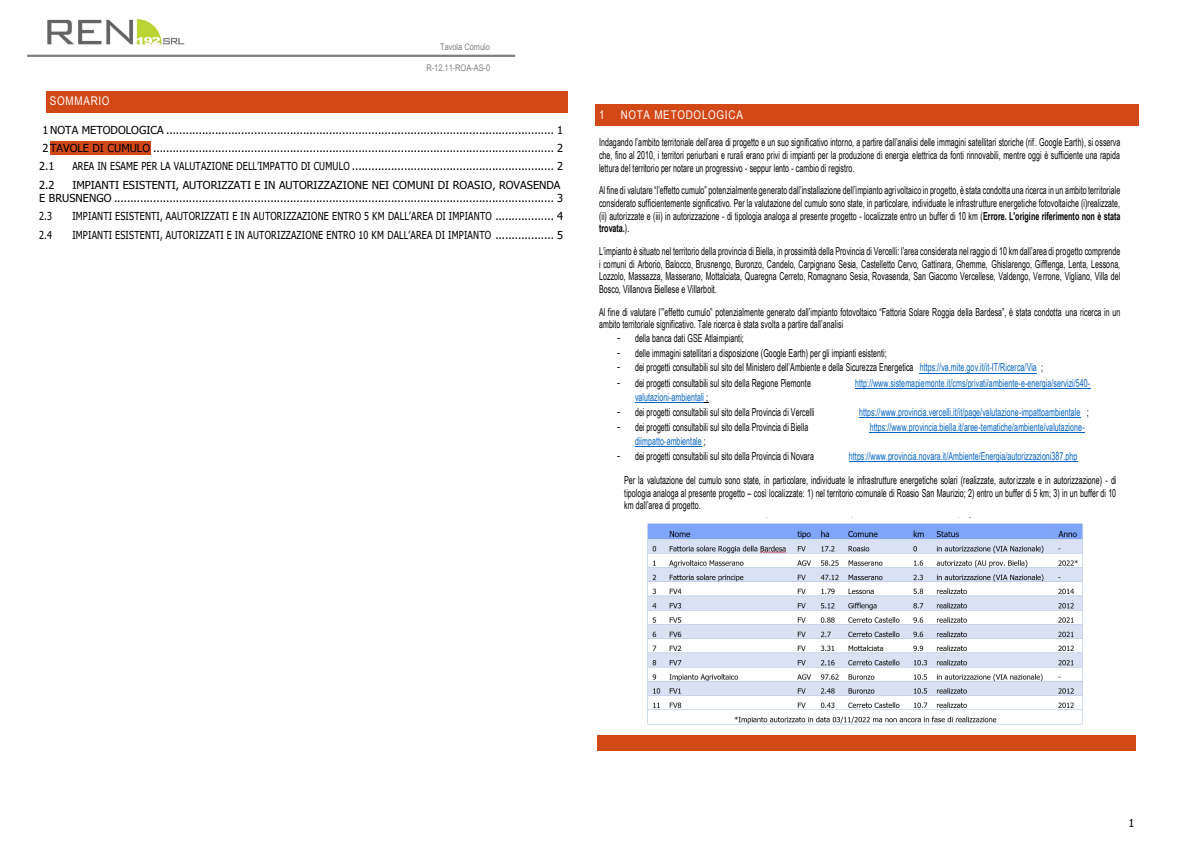
<style>
.page{position:relative;width:1191px;height:842px;background:#fff}
.page>*{position:absolute;margin:0;border:0;box-sizing:border-box;transform-origin:0 0}
.t1{font:12px "Arial Narrow";letter-spacing:.06em;color:#fff}
.t2{font:11px/12.6px "Arial Narrow";color:#000;text-align:justify;scale:.78 1}
.t3{font:11px/13.4px "Tahoma";letter-spacing:.01em;color:#000;text-align:right}
.t4{font:11px "Arial Narrow";letter-spacing:.005em;color:#0563c1;scale:.78 1}
.t5{font:11px "Tahoma";letter-spacing:.01em;color:#000;scale:.82 1}
.t6{font:9.1px "Arial Narrow";letter-spacing:-.005em;color:#7f7f7f}
.s1{font-weight:700}
.s2{font-family:"Tahoma"}
.s3{color:#0563c1}
.s4{color:#000}
</style>
<div class="page">
<img style="left:27px;top:18px;width:201px;height:37px">
<hr style="left:27px;top:55px;width:488px;height:2px;background:#7f7f7f">
<div style="left:49px;top:94px;width:516px;height:16px;background:#d34817"></div>
<hr style="left:49px;top:91px;width:516px;height:3px;background:#d34817">
<hr style="left:49px;top:110px;width:516px;height:3px;background:#d34817">
<hr style="left:46px;top:94px;width:3px;height:16px;background:#d34817">
<hr style="left:565px;top:94px;width:3px;height:16px;background:#d34817">
<div style="left:50px;top:141px;width:101px;height:13px;background:#d34817"></div>
<div style="left:598px;top:107px;width:537px;height:16px;background:#d34817"></div>
<hr style="left:598px;top:104px;width:537px;height:3px;background:#d34817">
<hr style="left:598px;top:123px;width:537px;height:3px;background:#d34817">
<hr style="left:595px;top:107px;width:3px;height:16px;background:#d34817">
<hr style="left:1135px;top:107px;width:3px;height:16px;background:#d34817">
<hr style="left:919px;top:373px;width:118px;height:1px;background:#0563c1">
<hr style="left:855px;top:388px;width:235px;height:1px;background:#0563c1">
<hr style="left:635px;top:402px;width:69px;height:1px;background:#0563c1">
<hr style="left:859px;top:417px;width:221px;height:1px;background:#0563c1">
<hr style="left:870px;top:432px;width:215px;height:1px;background:#0563c1">
<hr style="left:635px;top:446px;width:67px;height:1px;background:#0563c1">
<hr style="left:849px;top:461px;width:229px;height:1px;background:#0563c1">
<div style="left:598px;top:735px;width:537px;height:16px;background:#d34817"></div>
<img style="left:647px;top:523px;width:436px;height:202px">
<p class="t6" style="left:440px;top:42px;width:51px">Tavola Comulo</p>
<p class="t6" style="left:426px;top:62px;width:65px">R-12.11-ROA-AS-0</p>
<p class="t1" style="left:50px;top:94px;width:61px">SOMMARIO</p>
<p class="t3" style="left:43px;top:123px;width:522px">1 NOTA METODOLOGICA ....................................................................................................................... 1</p>
<p class="t3" style="left:43px;top:141px;width:522px">2 TAVOLE DI CUMULO ........................................................................................................................... 2</p>
<p class="t3" style="left:39px;top:159px;width:17px">2.1</p>
<p class="t5" style="left:72px;top:159px;width:600px">AREA IN ESAME PER LA VALUTAZIONE DELL’IMPATTO DI CUMULO .............................................................. 2</p>
<p class="t3" style="left:39px;top:178px;width:17px">2.2</p>
<p class="t3" style="left:39px;top:178px;width:525px">IMPIANTI ESISTENTI, AUTORIZZATI E IN AUTORIZZAZIONE NEI COMUNI DI ROASIO, ROVASENDA<br>E BRUSNENGO ....................................................................................................................................... 3</p>
<p class="t5" style="left:39px;top:209px;width:17px">2.3</p>
<p class="t5" style="left:72px;top:209px;width:600px">IMPIANTI ESISTENTI, AAUTORIZZATI E IN AUTORIZZAZIONE ENTRO 5 KM DALL’AREA DI IMPIANTO .................. 4</p>
<p class="t5" style="left:39px;top:228px;width:17px">2.4</p>
<p class="t5" style="left:72px;top:228px;width:600px">IMPIANTI ESISTENTI, AUTORIZZATI E IN AUTORIZZAZIONE ENTRO 10 KM DALL’AREA DI IMPIANTO .................. 5</p>
<h1 class="t1" style="left:599px;top:107px;width:7px">1</h1>
<h1 class="t1" style="left:620px;top:107px;width:124px">NOTA METODOLOGICA</h1>
<p class="t2" style="left:599px;top:136px;width:670px">Indagando l’ambito territoriale dell’area di progetto e un suo significativo intorno, a partire dall’analisi delle immagini satellitari storiche (rif . Google Earth), si osserva che, fino al 2010, i territori periurbani e rurali erano privi di impianti per la produzione di energia elettrica da fonti rinnovabili, mentre oggi è sufficiente una rapida lettura del territorio per notare un progressivo - seppur lento - cambio di registro.</p>
<p class="t2" style="left:599px;top:184px;width:670px">Al fine di valutare “l’effetto cumulo” potenzialmente generato dall’installazione dell’impianto agrivoltaico in progetto, è stata condotta una ricerca in un ambito territoriale considerato sufficientemente significativo. Per la valutazione del cumulo sono state, in particolare, individuate le infrastrutture energetiche fotovoltaiche (i)realizzate, (ii) autorizzate e (iii) in autorizzazione - di tipologia analoga al presente progetto - localizzate entro un buffer di 10 km (<span class="s1">Errore. L'origine riferimento non è stata trovata.</span>).</p>
<p class="t2" style="left:599px;top:245px;width:670px">L’impianto è situato nel territorio della provincia di Biella, in prossimità della Provincia di Vercelli: l’area considerata nel raggio di 10 km dall’area di progetto comprende i comuni di Arborio, Balocco, Brusnengo, Buronzo, Candelo, Carpignano Sesia, Castelletto Cervo, Gattinara, Ghemme, Ghislarengo, Gifflenga, Lenta, Lessona, Lozzolo, Massazza, Masserano, Mottalciata, Quaregna Cerreto, Romagnano Sesia, Rovasenda, San Giacomo Vercellese, Valdengo, Ve rrone, Vigliano, Villa del Bosco, Villanova Biellese e Villarboit.</p>
<p class="t2" style="left:599px;top:305px;width:670px">Al fine di valutare l’”effetto cumulo” potenzialmente generato dall’impianto fotovoltaico “Fattoria Solare Roggia della Bardesa”, è stata condotta una ricerca in un ambito territoriale significativo. Tale ricerca è stata svolta a partire dall’analisi</p>
<p class="t2" style="left:617px;top:331px;width:164px"><span class="s2">-</span> della banca dati GSE Atlaimpianti;</p>
<p class="t2" style="left:617px;top:346px;width:347px"><span class="s2">-</span> delle immagini satellitari a disposizione (Google Earth) per gli impianti esistenti;</p>
<p class="t2" style="left:617px;top:361px;width:547px"><span class="s2">-</span> dei progetti consultabili sul sito del Ministero dell’Ambiente e della Sicurezza Energetica <span class="s3">https://va.mite.gov.it/it-IT/Ricerca/Via</span> ;</p>
<p class="t2" style="left:617px;top:376px;width:250px"><span class="s2">-</span> dei progetti consultabili sul sito della Regione Piemonte</p>
<p class="t4" style="left:855px;top:376px;width:303px">http://www.sistemapiemonte.it/cms/privati/ambiente-e-energia/servizi/540-</p>
<p class="t4" style="left:635px;top:390px;width:95px">valutazioni-ambientali <span class="s4">;</span></p>
<p class="t2" style="left:617px;top:405px;width:254px"><span class="s2">-</span> dei progetti consultabili sul sito della Provincia di Vercelli</p>
<p class="t4" style="left:859px;top:405px;width:296px">https://www.provincia.vercelli.it/it/page/valutazione-impattoambientale <span class="s4">;</span></p>
<p class="t2" style="left:617px;top:420px;width:247px"><span class="s2">-</span> dei progetti consultabili sul sito della Provincia di Biella</p>
<p class="t4" style="left:870px;top:420px;width:277px">https://www.provincia.biella.it/aree-tematiche/ambiente/valutazione-</p>
<p class="t4" style="left:635px;top:434px;width:92px">diimpatto-ambientale <span class="s4">;</span></p>
<p class="t2" style="left:617px;top:450px;width:254px"><span class="s2">-</span> dei progetti consultabili sul sito della Provincia di Novara</p>
<p class="t4" style="left:849px;top:450px;width:294px">https://www.provincia.novara.it/Ambiente/Energia/autorizzazioni387.php</p>
<p class="t2" style="left:624px;top:474px;width:632px">Per la valutazione del cumulo sono state, in particolare, individuate le infrastrutture energetiche solari (realizzate, autorizzate e in autorizzazione) - di tipologia analoga al presente progetto – così localizzate: 1) nel territorio comunale di Roasio San Maurizio; 2) entro un buffer di 5 km; 3) in un buffer di 10 km dall’area di progetto.</p>
<p class="t3" style="left:1128px;top:815px;width:7px">1</p>
</div>
